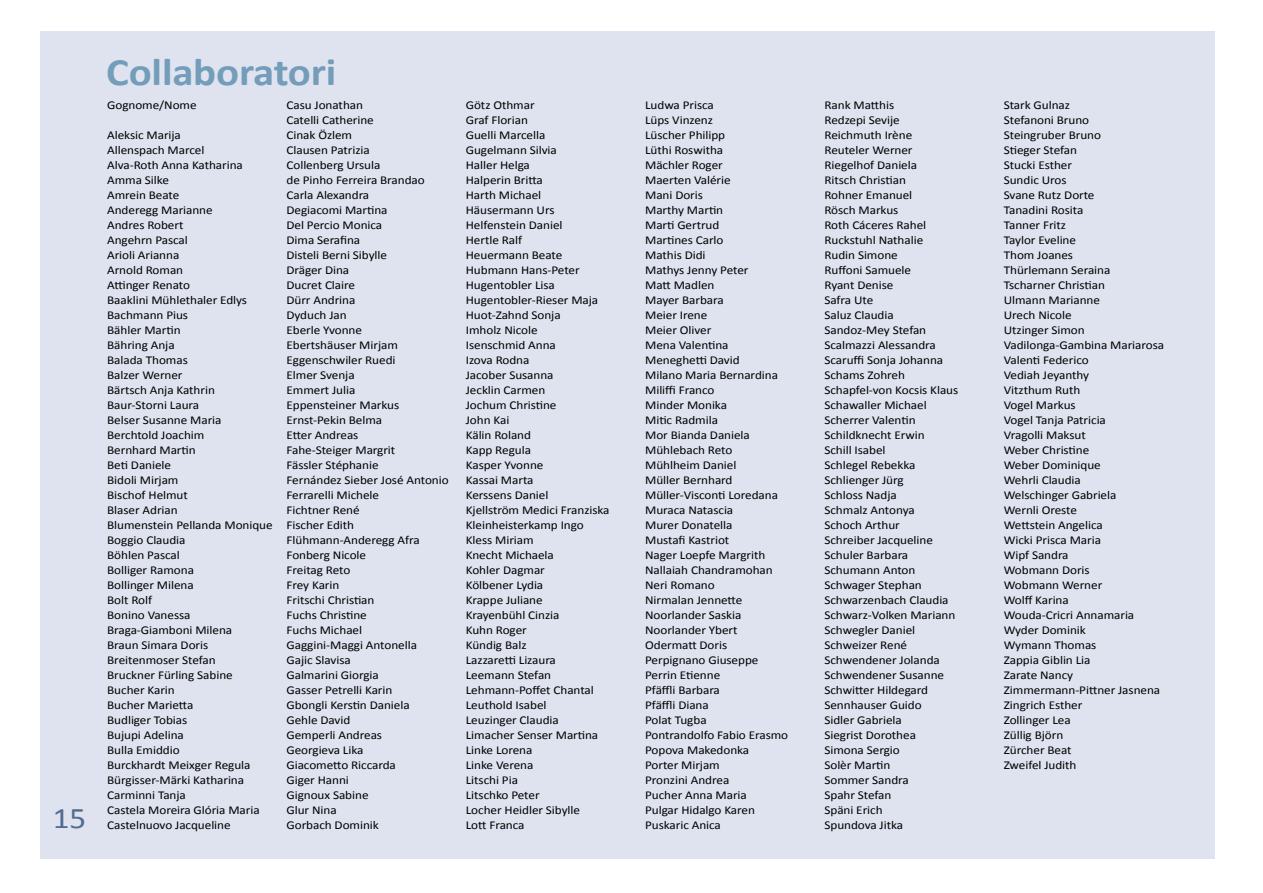
<style>
.page{position:relative;width:1263px;height:893px;background:#fff}
.page>*{position:absolute;margin:0;border:0;box-sizing:border-box;transform-origin:0 0}
.t1{font:700 39px "Calibri";letter-spacing:-.005em;color:#749db9;scale:1.1 1}
.t2{font:30px "Calibri";color:#536d8e;scale:1.1 1}
.t3{font:12px/15px "Calibri";letter-spacing:-.005em;color:#000;scale:1.1 1}
</style>
<div class="page">
<div style="left:40px;top:31px;width:1175px;height:828px;background:#dfe3f0"></div>
<h2 class="t2" style="left:53px;top:800px;width:32px">15</h2>
<h1 class="t1" style="left:106px;top:47px;width:211px">Collaboratori</h1>
<p class="t3" style="left:107px;top:97px;width:83px">Gognome/Nome</p>
<p class="t3" style="left:107px;top:127px;width:152px">Aleksic Marija<br>Allenspach Marcel<br>Alva-Roth Anna Katharina<br>Amma Silke<br>Amrein Beate<br>Anderegg Marianne<br>Andres Robert<br>Angehrn Pascal<br>Arioli Arianna<br>Arnold Roman<br>Attinger Renato<br>Baaklini Mühlethaler Edlys<br>Bachmann Pius<br>Bähler Martin<br>Bähring Anja<br>Balada Thomas<br>Balzer Werner<br>Bärtsch Anja Kathrin<br>Baur-Storni Laura<br>Belser Susanne Maria<br>Berchtold Joachim<br>Bernhard Martin<br>Beti Daniele<br>Bidoli Mirjam<br>Bischof Helmut<br>Blaser Adrian<br>Blumenstein Pellanda Monique<br>Boggio Claudia<br>Böhlen Pascal<br>Bolliger Ramona<br>Bollinger Milena<br>Bolt Rolf<br>Bonino Vanessa<br>Braga-Giamboni Milena<br>Braun Simara Doris<br>Breitenmoser Stefan<br>Bruckner Fürling Sabine<br>Bucher Karin<br>Bucher Marietta<br>Budliger Tobias<br>Bujupi Adelina<br>Bulla Emiddio<br>Burckhardt Meixger Regula<br>Bürgisser-Märki Katharina<br>Carminni Tanja<br>Castela Moreira Glória Maria<br>Castelnuovo Jacqueline</p>
<p class="t3" style="left:286px;top:97px;width:149px">Casu Jonathan<br>Catelli Catherine<br>Cinak Özlem<br>Clausen Patrizia<br>Collenberg Ursula<br>de Pinho Ferreira Brandao<br>Carla Alexandra<br>Degiacomi Martina<br>Del Percio Monica<br>Dima Serafina<br>Disteli Berni Sibylle<br>Dräger Dina<br>Ducret Claire<br>Dürr Andrina<br>Dyduch Jan<br>Eberle Yvonne<br>Ebertshäuser Mirjam<br>Eggenschwiler Ruedi<br>Elmer Svenja<br>Emmert Julia<br>Eppensteiner Markus<br>Ernst-Pekin Belma<br>Etter Andreas<br>Fahe-Steiger Margrit<br>Fässler Stéphanie<br>Fernández Sieber José Antonio<br>Ferrarelli Michele<br>Fichtner René<br>Fischer Edith<br>Flühmann-Anderegg Afra<br>Fonberg Nicole<br>Freitag Reto<br>Frey Karin<br>Fritschi Christian<br>Fuchs Christine<br>Fuchs Michael<br>Gaggini-Maggi Antonella<br>Gajic Slavisa<br>Galmarini Giorgia<br>Gasser Petrelli Karin<br>Gbongli Kerstin Daniela<br>Gehle David<br>Gemperli Andreas<br>Georgieva Lika<br>Giacometto Riccarda<br>Giger Hanni<br>Gignoux Sabine<br>Glur Nina<br>Gorbach Dominik</p>
<p class="t3" style="left:466px;top:97px;width:132px">Götz Othmar<br>Graf Florian<br>Guelli Marcella<br>Gugelmann Silvia<br>Haller Helga<br>Halperin Britta<br>Harth Michael<br>Häusermann Urs<br>Helfenstein Daniel<br>Hertle Ralf<br>Heuermann Beate<br>Hubmann Hans-Peter<br>Hugentobler Lisa<br>Hugentobler-Rieser Maja<br>Huot-Zahnd Sonja<br>Imholz Nicole<br>Isenschmid Anna<br>Izova Rodna<br>Jacober Susanna<br>Jecklin Carmen<br>Jochum Christine<br>John Kai<br>Kälin Roland<br>Kapp Regula<br>Kasper Yvonne<br>Kassai Marta<br>Kerssens Daniel<br>Kjellström Medici Franziska<br>Kleinheisterkamp Ingo<br>Kless Miriam<br>Knecht Michaela<br>Kohler Dagmar<br>Kölbener Lydia<br>Krappe Juliane<br>Krayenbühl Cinzia<br>Kuhn Roger<br>Kündig Balz<br>Lazzaretti Lizaura<br>Leemann Stefan<br>Lehmann-Poffet Chantal<br>Leuthold Isabel<br>Leuzinger Claudia<br>Limacher Senser Martina<br>Linke Lorena<br>Linke Verena<br>Litschi Pia<br>Litschko Peter<br>Locher Heidler Sibylle<br>Lott Franca</p>
<p class="t3" style="left:645px;top:97px;width:132px">Ludwa Prisca<br>Lüps Vinzenz<br>Lüscher Philipp<br>Lüthi Roswitha<br>Mächler Roger<br>Maerten Valérie<br>Mani Doris<br>Marthy Martin<br>Marti Gertrud<br>Martines Carlo<br>Mathis Didi<br>Mathys Jenny Peter<br>Matt Madlen<br>Mayer Barbara<br>Meier Irene<br>Meier Oliver<br>Mena Valentina<br>Meneghetti David<br>Milano Maria Bernardina<br>Miliffi Franco<br>Minder Monika<br>Mitic Radmila<br>Mor Bianda Daniela<br>Mühlebach Reto<br>Mühlheim Daniel<br>Müller Bernhard<br>Müller-Visconti Loredana<br>Muraca Natascia<br>Murer Donatella<br>Mustafi Kastriot<br>Nager Loepfe Margrith<br>Nallaiah Chandramohan<br>Neri Romano<br>Nirmalan Jennette<br>Noorlander Saskia<br>Noorlander Ybert<br>Odermatt Doris<br>Perpignano Giuseppe<br>Perrin Etienne<br>Pfäffli Barbara<br>Pfäffli Diana<br>Polat Tugba<br>Pontrandolfo Fabio Erasmo<br>Popova Makedonka<br>Porter Mirjam<br>Pronzini Andrea<br>Pucher Anna Maria<br>Pulgar Hidalgo Karen<br>Puskaric Anica</p>
<p class="t3" style="left:824px;top:97px;width:123px">Rank Matthis<br>Redzepi Sevije<br>Reichmuth Irène<br>Reuteler Werner<br>Riegelhof Daniela<br>Ritsch Christian<br>Rohner Emanuel<br>Rösch Markus<br>Roth Cáceres Rahel<br>Ruckstuhl Nathalie<br>Rudin Simone<br>Ruffoni Samuele<br>Ryant Denise<br>Safra Ute<br>Saluz Claudia<br>Sandoz-Mey Stefan<br>Scalmazzi Alessandra<br>Scaruffi Sonja Johanna<br>Schams Zohreh<br>Schapfel-von Kocsis Klaus<br>Schawaller Michael<br>Scherrer Valentin<br>Schildknecht Erwin<br>Schill Isabel<br>Schlegel Rebekka<br>Schlienger Jürg<br>Schloss Nadja<br>Schmalz Antonya<br>Schoch Arthur<br>Schreiber Jacqueline<br>Schuler Barbara<br>Schumann Anton<br>Schwager Stephan<br>Schwarzenbach Claudia<br>Schwarz-Volken Mariann<br>Schwegler Daniel<br>Schweizer René<br>Schwendener Jolanda<br>Schwendener Susanne<br>Schwitter Hildegard<br>Sennhauser Guido<br>Sidler Gabriela<br>Siegrist Dorothea<br>Simona Sergio<br>Solèr Martin<br>Sommer Sandra<br>Spahr Stefan<br>Späni Erich<br>Spundova Jitka</p>
<p class="t3" style="left:1004px;top:97px;width:147px">Stark Gulnaz<br>Stefanoni Bruno<br>Steingruber Bruno<br>Stieger Stefan<br>Stucki Esther<br>Sundic Uros<br>Svane Rutz Dorte<br>Tanadini Rosita<br>Tanner Fritz<br>Taylor Eveline<br>Thom Joanes<br>Thürlemann Seraina<br>Tscharner Christian<br>Ulmann Marianne<br>Urech Nicole<br>Utzinger Simon<br>Vadilonga-Gambina Mariarosa<br>Valenti Federico<br>Vediah Jeyanthy<br>Vitzthum Ruth<br>Vogel Markus<br>Vogel Tanja Patricia<br>Vragolli Maksut<br>Weber Christine<br>Weber Dominique<br>Wehrli Claudia<br>Welschinger Gabriela<br>Wernli Oreste<br>Wettstein Angelica<br>Wicki Prisca Maria<br>Wipf Sandra<br>Wobmann Doris<br>Wobmann Werner<br>Wolff Karina<br>Wouda-Cricri Annamaria<br>Wyder Dominik<br>Wymann Thomas<br>Zappia Giblin Lia<br>Zarate Nancy<br>Zimmermann-Pittner Jasnena<br>Zingrich Esther<br>Zollinger Lea<br>Züllig Björn<br>Zürcher Beat<br>Zweifel Judith</p>
</div>
